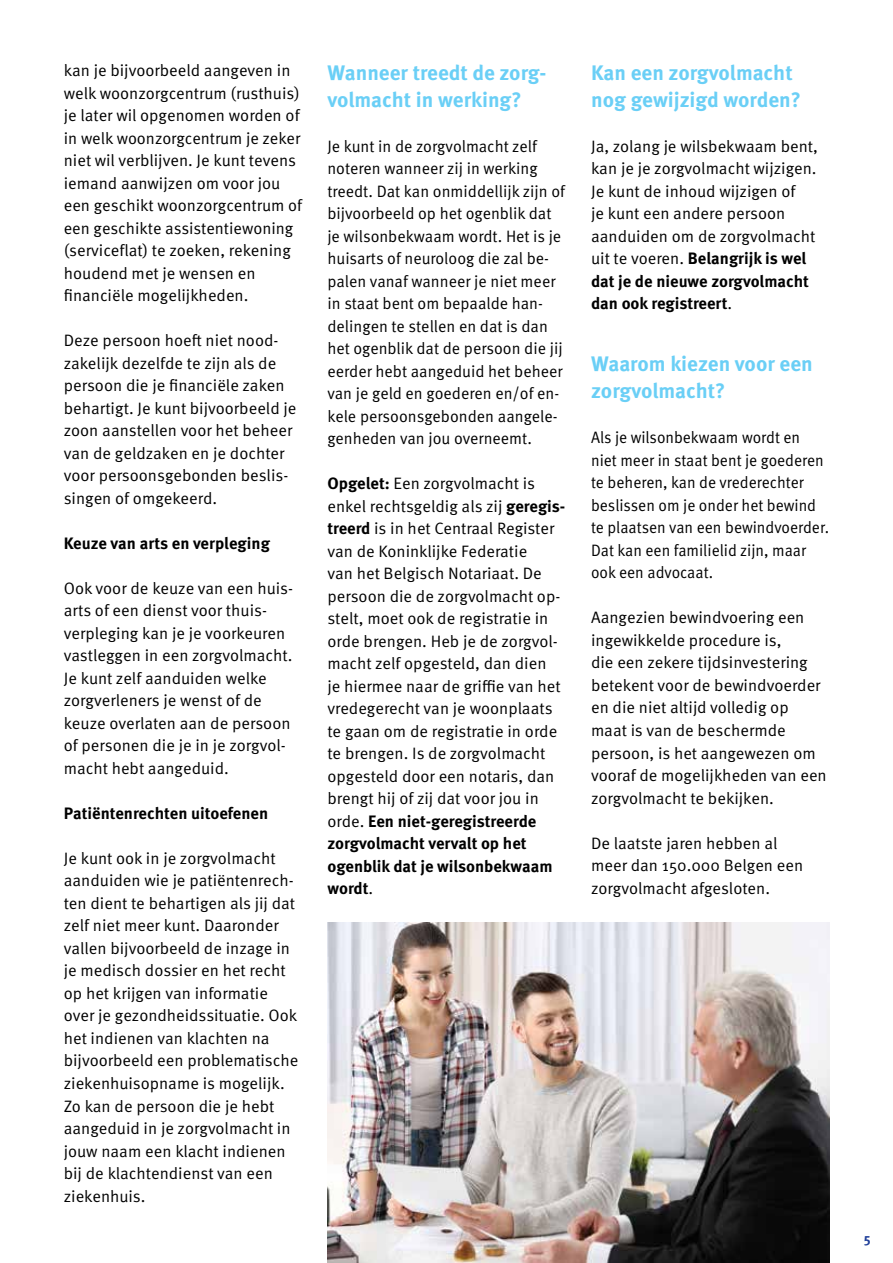
<style>
.page{position:relative;width:893px;height:1263px;background:#fff}
.page>*{position:absolute;margin:0;border:0;box-sizing:border-box;transform-origin:0 0}
.t1{font:700 21px/27px "Meta Pro";color:#6acff6}
.t2{font:16.5px/22.5px "Meta Pro Norm";color:#000}
.t3{font:700 16.5px/22.5px "Meta Pro";color:#000}
.t4{font:16.5px/22.5px "Meta Pro Norm";color:#000;scale:.94 1}
.t5{font:700 13.5px "Meta Pro";color:#21409a}
.s1{font-family:"Meta Pro";font-weight:700}
.s2{font-family:"Meta Pro Norm";font-weight:400}
</style>
<div class="page">
<img style="left:327px;top:923px;width:502px;height:340px">
<p class="t2" style="left:64px;top:58px;width:240px">kan je bijvoorbeeld aangeven in welk woonzorgcentrum (rusthuis) je later wil opgenomen worden of in welk woonzorgcentrum je zeker niet wil verblijven. Je kunt tevens iemand aanwijzen om voor jou een geschikt woonzorgcentrum of een geschikte assistentiewoning (serviceflat) te zoeken, rekening houdend met je wensen en financiële mogelijkheden.</p>
<p class="t2" style="left:64px;top:328px;width:234px">Deze persoon hoeft niet nood&shy;zakelijk dezelfde te zijn als de persoon die je financiële zaken behartigt. Je kunt bijvoorbeeld je zoon aanstellen voor het beheer van de geldzaken en je dochter voor persoonsgebonden beslis&shy;singen of omgekeerd.</p>
<p class="t3" style="left:64px;top:531px;width:208px">Keuze van arts en verpleging</p>
<p class="t2" style="left:64px;top:576px;width:231px">Ook voor de keuze van een huis&shy;arts of een dienst voor thuis&shy;verpleging kan je je voorkeuren vastleggen in een zorgvolmacht.<br>Je kunt zelf aanduiden welke zorgverleners je wenst of de keuze overlaten aan de persoon of personen die je in je zorgvol&shy;macht hebt aangeduid.</p>
<p class="t3" style="left:64px;top:801px;width:206px">Patiëntenrechten uitoefenen</p>
<p class="t2" style="left:64px;top:846px;width:236px">Je kunt ook in je zorgvolmacht aanduiden wie je patiëntenrech&shy;ten dient te behartigen als jij dat zelf niet meer kunt. Daaronder vallen bijvoorbeeld de inzage in je medisch dossier en het recht op het krijgen van informatie over je gezondheidssituatie. Ook het indienen van klachten na bijvoorbeeld een problematische ziekenhuisopname is mogelijk.<br>Zo kan de persoon die je hebt aangeduid in je zorgvolmacht in jouw naam een klacht indienen bij de klachtendienst van een ziekenhuis.</p>
<p class="t1" style="left:327px;top:57px;width:221px">Wanneer treedt de zorg&shy;volmacht in werking?</p>
<p class="t2" style="left:327px;top:134px;width:239px">Je kunt in de zorgvolmacht zelf noteren wanneer zij in werking treedt. Dat kan onmiddellijk zijn of bijvoorbeeld op het ogenblik dat je wilsonbekwaam wordt. Het is je huisarts of neuroloog die zal be&shy;palen vanaf wanneer je niet meer in staat bent om bepaalde han&shy;delingen te stellen en dat is dan het ogenblik dat de persoon die jij eerder hebt aangeduid het beheer van je geld en goederen en/of en&shy;kele persoonsgebonden aangele&shy;genheden van jou overneemt.</p>
<p class="t2" style="left:327px;top:471px;width:239px"><span class="s1">Opgelet:</span> Een zorgvolmacht is enkel rechtsgeldig als zij <span class="s1">geregis&shy;treerd</span> is in het Centraal Register van de Koninklijke Federatie<br>van het Belgisch Notariaat. De persoon die de zorgvolmacht op&shy;stelt, moet ook de registratie in orde brengen. Heb je de zorgvol&shy;macht zelf opgesteld, dan dien<br>je hiermee naar de griffie van het vredegerecht van je woonplaats te gaan om de registratie in orde te brengen. Is de zorgvolmacht opgesteld door een notaris, dan brengt hij of zij dat voor jou in</p>
<p class="t3" style="left:327px;top:809px;width:227px"><span class="s2">orde.</span> Een niet-geregistreerde zorgvolmacht vervalt op het ogenblik dat je wilsonbekwaam wordt<span class="s2">.</span></p>
<p class="t1" style="left:591px;top:57px;width:211px">Kan een zorgvolmacht nog gewijzigd worden?</p>
<p class="t2" style="left:591px;top:134px;width:228px">Ja, zolang je wilsbekwaam bent, kan je je zorgvolmacht wijzigen.<br>Je kunt de inhoud wijzigen of<br>je kunt een andere persoon aanduiden om de zorgvolmacht</p>
<p class="t3" style="left:591px;top:246px;width:219px"><span class="s2">uit te voeren.</span> Belangrijk is wel dat je de nieuwe zorgvolmacht dan ook registreert<span class="s2">.</span></p>
<p class="t1" style="left:591px;top:349px;width:223px">Waarom kiezen voor een zorgvolmacht?</p>
<p class="t4" style="left:591px;top:425px;width:255px">Als je wilsonbekwaam wordt en niet meer in staat bent je goederen te beheren, kan de vrederechter beslissen om je onder het bewind te plaatsen van een bewindvoerder.<br>Dat kan een familielid zijn, maar ook een advocaat.</p>
<p class="t2" style="left:591px;top:605px;width:237px">Aangezien bewindvoering een ingewikkelde procedure is,<br>die een zekere tijdsinvestering betekent voor de bewindvoerder en die niet altijd volledig op maat is van de beschermde persoon, is het aangewezen om vooraf de mogelijkheden van een zorgvolmacht te bekijken.</p>
<p class="t2" style="left:591px;top:830px;width:214px">De laatste jaren hebben al meer dan 150.000 Belgen een zorgvolmacht afgesloten.</p>
<p class="t5" style="left:864px;top:1228px;width:9px">5</p>
</div>
